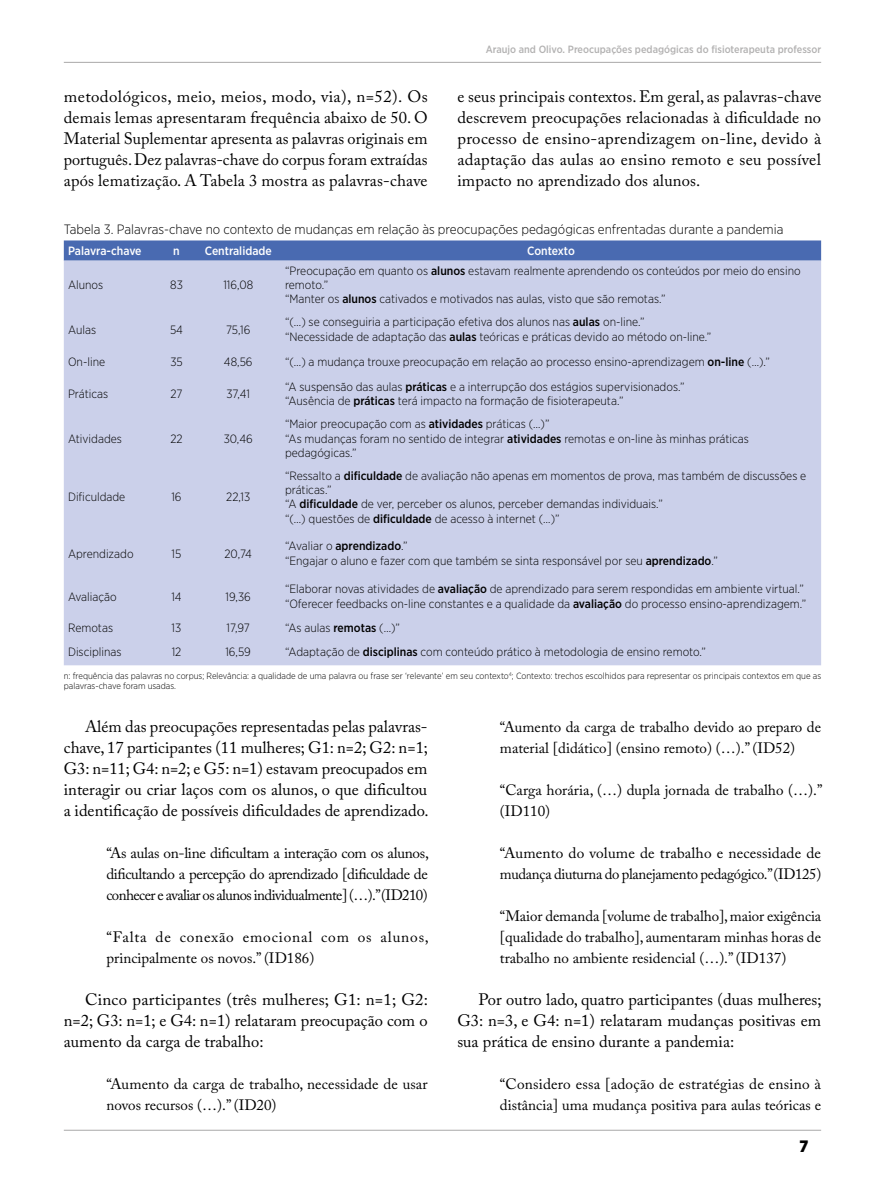
<style>
.page{position:relative;width:885px;height:1187px;background:#fff}
.page>*{position:absolute;margin:0;border:0;box-sizing:border-box;transform-origin:0 0}
.t1{font:16.5px/21px "Adobe Caslon Pro";color:#000;text-align:justify}
.t2{font:900 16.5px "Gotham Narrow";color:#000}
.t3{font:15px/21px "Adobe Caslon Pro";color:#000}
.t4{font:15px/21px "Adobe Caslon Pro";letter-spacing:-.02em;color:#000}
.t5{font:15px/21px "Adobe Caslon Pro";letter-spacing:.05em;color:#000}
.t6{font:300 13.5px "Gotham Narrow";color:#000}
.t7{font:300 12px/14.4px "Gotham Narrow";color:#000}
.t8{font:500 12px "Gotham Narrow";color:#fff}
.t9{font:500 10.5px "Gotham Narrow";color:#b3b2b2}
.t10{font:300 9px/10.8px "Gotham Narrow";color:#000}
.s1{font-weight:500}
</style>
<div class="page">
<hr style="left:64px;top:62px;width:757px;height:1px;background:#b3b2b2">
<hr style="left:64px;top:1129px;width:757px;height:1px;background:#b3b2b2">
<svg style="left:64px;top:240px;width:757px;height:21px;background:#5170b4"></svg>
<div style="left:64px;top:261px;width:757px;height:404px;background:#cbd0ea"></div>
<p class="t9" style="left:485px;top:42px;width:337px">Araujo and Olivo. Preocupações pedagógicas do fisioterapeuta professor</p>
<p class="t1" style="left:64px;top:86px;width:365px">metodológicos, meio, meios, modo, via), n=52). Os demais lemas apresentaram frequência abaixo de 50. O Material Suplementar apresenta as palavras originais em português. Dez palavras-chave do corpus foram extraídas após lematização. A Tabela 3 mostra as palavras-chave</p>
<p class="t1" style="left:457px;top:86px;width:365px">e seus principais contextos. Em geral, as palavras-chave descrevem preocupações relacionadas à dificuldade no processo de ensino-aprendizagem on-line, devido à adaptação das aulas ao ensino remoto e seu possível impacto no aprendizado dos alunos.</p>
<p class="t6" style="left:64px;top:221px;width:721px">Tabela 3. Palavras-chave no contexto de mudanças em relação às preocupações pedagógicas enfrentadas durante a pandemia</p>
<p class="t8" style="left:68px;top:243px;width:75px">Palavra-chave</p>
<p class="t8" style="left:173px;top:243px;width:8px">n</p>
<p class="t8" style="left:205px;top:243px;width:68px">Centralidade</p>
<p class="t8" style="left:527px;top:243px;width:49px">Contexto</p>
<p class="t7" style="left:68px;top:277px;width:37px">Alunos</p>
<p class="t7" style="left:170px;top:277px;width:14px">83</p>
<p class="t7" style="left:223px;top:277px;width:31px">116,08</p>
<p class="t7" style="left:285px;top:263px;width:517px">“Preocupação em quanto os <span class="s1">alunos</span> estavam realmente aprendendo os conteúdos por meio do ensino remoto.”<br>“Manter os <span class="s1">alunos</span> cativados e motivados nas aulas, visto que são remotas.”</p>
<p class="t7" style="left:68px;top:322px;width:30px">Aulas</p>
<p class="t7" style="left:170px;top:322px;width:15px">54</p>
<p class="t7" style="left:226px;top:322px;width:26px">75,16</p>
<p class="t7" style="left:285px;top:315px;width:428px">“(…) se conseguiria a participação efetiva dos alunos nas <span class="s1">aulas</span> on-line.” “Necessidade de adaptação das <span class="s1">aulas</span> teóricas e práticas devido ao método on-line.”</p>
<p class="t7" style="left:68px;top:354px;width:39px">On-line</p>
<p class="t7" style="left:170px;top:354px;width:14px">35</p>
<p class="t7" style="left:224px;top:354px;width:30px">48,56</p>
<p class="t7" style="left:285px;top:354px;width:486px">“(…) a mudança trouxe preocupação em relação ao processo ensino-aprendizagem <span class="s1">on-line</span> (…).”</p>
<p class="t7" style="left:68px;top:386px;width:42px">Práticas</p>
<p class="t7" style="left:170px;top:386px;width:14px">27</p>
<p class="t7" style="left:226px;top:386px;width:25px">37,41</p>
<p class="t7" style="left:285px;top:379px;width:401px">“A suspensão das aulas <span class="s1">práticas</span> e a interrupção dos estágios supervisionados.” “Ausência de <span class="s1">práticas</span> terá impacto na formação de fisioterapeuta.”</p>
<p class="t7" style="left:68px;top:431px;width:55px">Atividades</p>
<p class="t7" style="left:170px;top:431px;width:14px">22</p>
<p class="t7" style="left:224px;top:431px;width:31px">30,46</p>
<p class="t7" style="left:285px;top:416px;width:465px">“Maior preocupação com as <span class="s1">atividades</span> práticas (…)”<br>“As mudanças foram no sentido de integrar <span class="s1">atividades</span> remotas e on-line às minhas práticas pedagógicas.”</p>
<p class="t7" style="left:68px;top:489px;width:59px">Dificuldade</p>
<p class="t7" style="left:171px;top:489px;width:12px">16</p>
<p class="t7" style="left:226px;top:489px;width:25px">22,13</p>
<p class="t7" style="left:285px;top:468px;width:523px">“Ressalto a <span class="s1">dificuldade</span> de avaliação não apenas em momentos de prova, mas também de discussões e práticas.”<br>“A <span class="s1">dificuldade</span> de ver, perceber os alunos, perceber demandas individuais.”<br>“(…) questões de <span class="s1">dificuldade</span> de acesso à internet (…)”</p>
<p class="t7" style="left:68px;top:546px;width:67px">Aprendizado</p>
<p class="t7" style="left:172px;top:546px;width:11px">15</p>
<p class="t7" style="left:224px;top:546px;width:29px">20,74</p>
<p class="t7" style="left:285px;top:538px;width:434px">“Avaliar o <span class="s1">aprendizado</span>.”<br>“Engajar o aluno e fazer com que também se sinta responsável por seu <span class="s1">aprendizado</span>.”</p>
<p class="t7" style="left:68px;top:589px;width:50px">Avaliação</p>
<p class="t7" style="left:171px;top:589px;width:12px">14</p>
<p class="t7" style="left:225px;top:589px;width:27px">19,36</p>
<p class="t7" style="left:285px;top:581px;width:522px">“Elaborar novas atividades de <span class="s1">avaliação</span> de aprendizado para serem respondidas em ambiente virtual.” “Oferecer feedbacks on-line constantes e a qualidade da <span class="s1">avaliação</span> do processo ensino-aprendizagem.”</p>
<p class="t7" style="left:68px;top:620px;width:47px">Remotas</p>
<p class="t7" style="left:172px;top:620px;width:11px">13</p>
<p class="t7" style="left:226px;top:620px;width:25px">17,97</p>
<p class="t7" style="left:285px;top:620px;width:116px">“As aulas <span class="s1">remotas</span> (…)”</p>
<p class="t7" style="left:68px;top:644px;width:55px">Disciplinas</p>
<p class="t7" style="left:172px;top:644px;width:11px">12</p>
<p class="t7" style="left:225px;top:644px;width:27px">16,59</p>
<p class="t7" style="left:285px;top:644px;width:422px">“Adaptação de <span class="s1">disciplinas</span> com conteúdo prático à metodologia de ensino remoto.”</p>
<p class="t10" style="left:64px;top:669px;width:758px">n: frequência das palavras no corpus; Relevância: a qualidade de uma palavra ou frase ser ‘relevante’ em seu contexto<sup>4</sup>; Contexto: trechos escolhidos para representar os principais contextos em que as palavras-chave foram usadas.</p>
<p class="t1" style="left:64px;top:716px;width:366px;text-indent:21px">Além das preocupações representadas pelas palavras&shy;chave, 17 participantes (11 mulheres; G1: n=2; G2: n=1; G3: n=11; G4: n=2; e G5: n=1) estavam preocupados em interagir ou criar laços com os alunos, o que dificultou a identificação de possíveis dificuldades de aprendizado.</p>
<p class="t3" style="left:106px;top:842px;width:324px;text-align:justify">“As aulas on-line dificultam a interação com os alunos, dificultando a percepção do aprendizado [dificuldade de conhecer e avaliar os alunos individualmente] (…).”(ID210)</p>
<p class="t5" style="left:106px;top:926px;width:324px">“Falta de conexão emocional com os alunos, principalmente os novos.” (ID186)</p>
<h1 class="t1" style="left:64px;top:989px;width:366px;text-indent:21px">Cinco participantes (três mulheres; G1: n=1; G2: n=2; G3: n=1; e G4: n=1) relataram preocupação com o aumento da carga de trabalho:</h1>
<p class="t3" style="left:106px;top:1073px;width:323px">“Aumento da carga de trabalho, necessidade de usar novos recursos (…).” (ID20)</p>
<p class="t3" style="left:500px;top:716px;width:323px">“Aumento da carga de trabalho devido ao preparo de material [didático] (ensino remoto) (…).” (ID52)</p>
<p class="t3" style="left:500px;top:779px;width:324px">“Carga horária, (…) dupla jornada de trabalho (…).” (ID110)</p>
<p class="t4" style="left:500px;top:842px;width:323px">“Aumento do volume de trabalho e necessidade de mudança diuturna do planejamento pedagógico.” (ID125)</p>
<p class="t3" style="left:500px;top:905px;width:323px;text-align:justify">“Maior demanda [volume de trabalho], maior exigência [qualidade do trabalho], aumentaram minhas horas de trabalho no ambiente residencial (…).” (ID137)</p>
<h1 class="t1" style="left:457px;top:989px;width:366px;text-indent:21px">Por outro lado, quatro participantes (duas mulheres; G3: n=3, e G4: n=1) relataram mudanças positivas em sua prática de ensino durante a pandemia:</h1>
<p class="t3" style="left:500px;top:1073px;width:323px">“Considero essa [adoção de estratégias de ensino à distância] uma mudança positiva para aulas teóricas e</p>
<h1 class="t2" style="left:799px;top:1135px;width:10px">7</h1>
</div>
